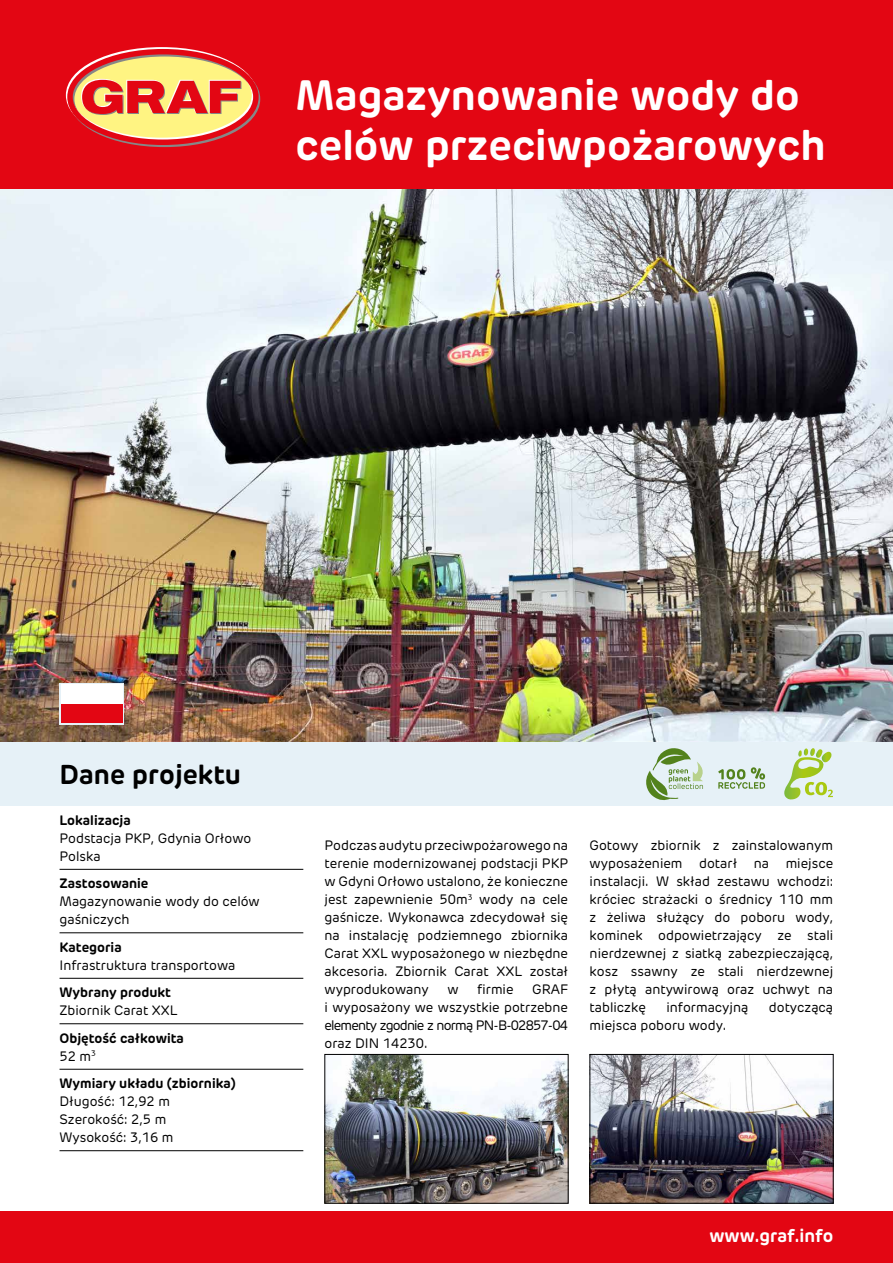
<style>
.page{position:relative;width:893px;height:1263px;background:#fff}
.page>*{position:absolute;margin:0;border:0;box-sizing:border-box;transform-origin:0 0}
.t1{font:700 42px/49.5px "New Rubrik Edge";color:#fff}
.t2{font:700 27px "New Rubrik Edge";color:#000}
.t3{font:700 18px "New Rubrik Edge";color:#fff}
.t4{font:13.5px/18px "New Rubrik Edge";color:#000}
.t5{font:700 13.5px/18px "New Rubrik Edge";color:#000}
.s1{font-weight:400}
</style>
<div class="page">
<div style="left:0;top:742px;width:893px;height:64px;background:#e6f1f7"></div>
<hr style="left:60px;top:869px;width:243px;height:1px;background:#000">
<hr style="left:60px;top:932px;width:243px;height:1px;background:#000">
<hr style="left:60px;top:978px;width:243px;height:1px;background:#000">
<hr style="left:60px;top:1023px;width:243px;height:1px;background:#000">
<hr style="left:60px;top:1069px;width:243px;height:1px;background:#000">
<hr style="left:60px;top:1150px;width:243px;height:1px;background:#000">
<svg style="left:646px;top:748px;width:57px;height:53px"></svg>
<svg style="left:718px;top:767px;width:47px;height:22px"></svg>
<div style="left:0;top:1212px;width:893px;height:51px;background:#e30613"></div>
<div style="left:0;top:0;width:893px;height:189px;background:#e30613"></div>
<img style="left:592px;top:1056px;width:239px;height:145px">
<div style="left:590px;top:1054px;width:243px;height:149px;border:1px solid #000"></div>
<img style="left:327px;top:1056px;width:239px;height:145px">
<div style="left:325px;top:1054px;width:243px;height:149px;border:1px solid #000"></div>
<img style="left:0;top:189px;width:893px;height:553px">
<svg style="left:66px;top:47px;width:194px;height:100px"></svg>
<div style="left:60px;top:683px;width:64px;height:41px;background:#e6f1f7"></div>
<svg style="left:784px;top:748px;width:49px;height:52px"></svg>
<div style="left:61px;top:684px;width:62px;height:39px;background:#e30613"></div>
<div style="left:61px;top:684px;width:62px;height:19px;background:#fff"></div>
<h1 class="t1" style="left:296px;top:71px;width:532px">Magazynowanie wody do celów przeciwpożarowych</h1>
<h2 class="t2" style="left:60px;top:758px;width:183px">Dane projektu</h2>
<p class="t5" style="left:60px;top:811px;width:73px">Lokalizacja</p>
<p class="t4" style="left:60px;top:829px;width:193px">Podstacja PKP, Gdynia Orłowo<br>Polska</p>
<p class="t5" style="left:60px;top:874px;width:90px">Zastosowanie</p>
<p class="t4" style="left:60px;top:892px;width:202px">Magazynowanie wody do celów gaśniczych</p>
<p class="t5" style="left:60px;top:938px;width:64px">Kategoria</p>
<p class="t4" style="left:60px;top:956px;width:177px">Infrastruktura transportowa</p>
<p class="t5" style="left:60px;top:983px;width:113px">Wybrany produkt</p>
<p class="t4" style="left:60px;top:1001px;width:120px">Zbiornik Carat XXL</p>
<p class="t5" style="left:60px;top:1029px;width:126px">Objętość całkowita<br><span class="s1">52 m</span><sup>3</sup></p>
<p class="t5" style="left:60px;top:1074px;width:178px">Wymiary układu (zbiornika)</p>
<p class="t4" style="left:60px;top:1092px;width:115px">Długość: 12,92 m<br>Szerokość: 2,5 m<br>Wysokość: 3,16 m</p>
<p class="t4" style="left:325px;top:836px;width:245px;text-align:justify">Podczas audytu przeciwpożarowego na terenie modernizowanej podstacji PKP w Gdyni Orłowo ustalono, że konieczne jest zapewnienie 50m<sup>3</sup> wody na cele gaśnicze. Wykonawca zdecydował się na instalację podziemnego zbiornika Carat XXL wyposażonego w niezbędne akcesoria. Zbiornik Carat XXL został wyprodukowany</p>
<p class="t4" style="left:447px;top:980px;width:13px">w</p>
<p class="t4" style="left:477px;top:980px;width:38px">firmie</p>
<p class="t4" style="left:325px;top:980px;width:245px;text-align:justify;text-indent:208px">GRAF i wyposażony we wszystkie potrzebne elementy zgodnie z normą PN-B-02857-04 oraz DIN 14230.</p>
<p class="t4" style="left:590px;top:836px;width:245px;text-align:justify">Gotowy zbiornik z zainstalowanym wyposażeniem dotarł na miejsce instalacji. W skład zestawu wchodzi: króciec strażacki o średnicy 110 mm z żeliwa służący do poboru wody, kominek odpowietrzający ze stali nierdzewnej z siatką zabezpieczającą, kosz ssawny ze stali nierdzewnej z płytą antywirową oraz uchwyt na tabliczkę</p>
<p class="t4" style="left:666px;top:998px;width:84px">informacyjną</p>
<p class="t4" style="left:769px;top:998px;width:66px">dotyczącą</p>
<p class="t4" style="left:590px;top:1016px;width:138px">miejsca poboru wody.</p>
<h3 class="t3" style="left:709px;top:1224px;width:125px">www.graf.info</h3>
</div>
